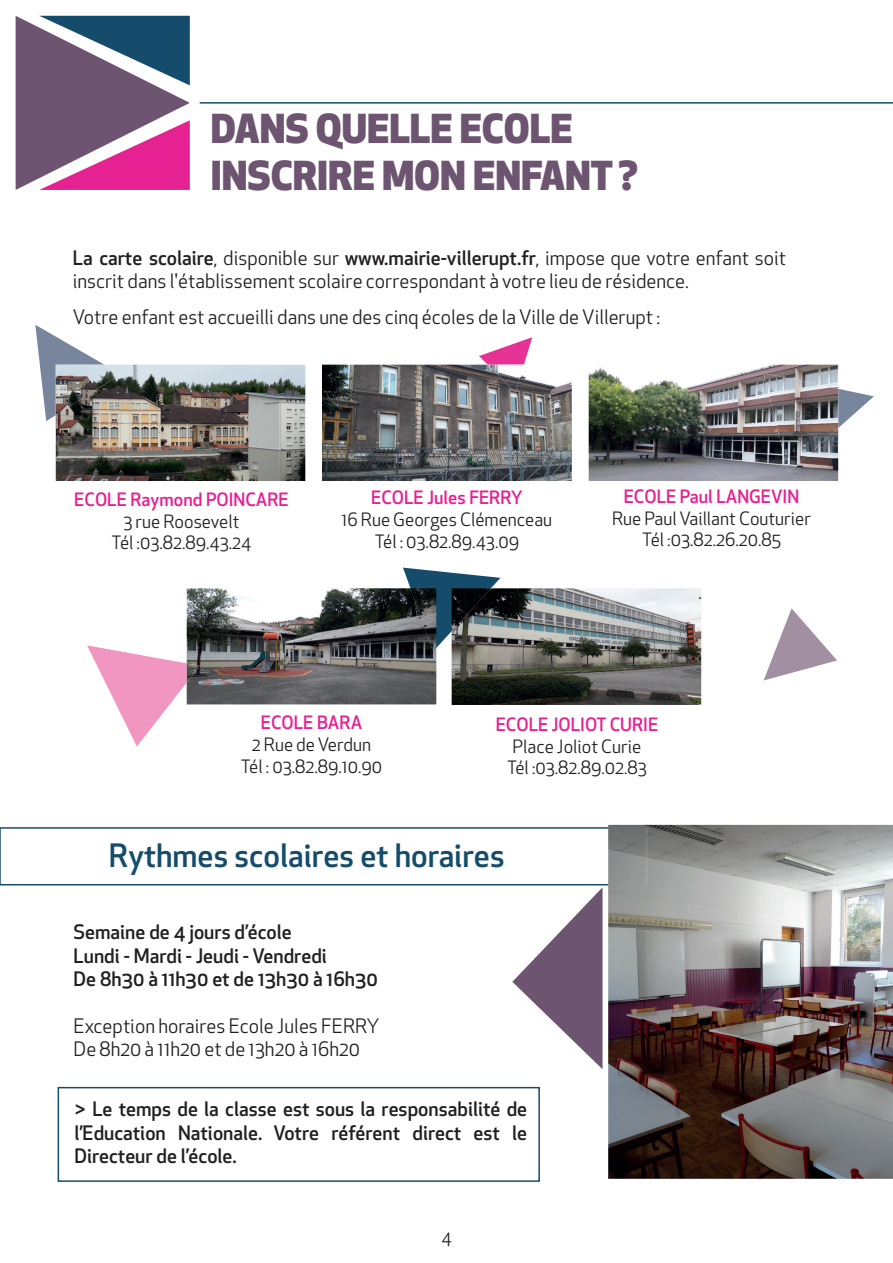
<style>
.page{position:relative;width:893px;height:1263px;background:#fff}
.page>*{position:absolute;margin:0;border:0;box-sizing:border-box;transform-origin:0 0}
.t1{font:800 39px/46.8px "Apex New";color:#6d5470}
.t2{font:500 31.5px "Apex New";color:#154c6b}
.t3{font:19.5px/23.4px "Apex New";color:#231f20}
.t4{font:500 19.5px/23.4px "Apex New";color:#231f20}
.t5{font:18px/21.6px "Apex New";color:#231f20;text-align:center}
.t6{font:500 18px "Apex New";color:#e62191}
.s1{font-weight:500}
</style>
<div class="page">
<svg style="left:403px;top:568px;width:97px;height:83px"></svg>
<svg style="left:479px;top:337px;width:53px;height:27px"></svg>
<svg style="left:35px;top:325px;width:68px;height:96px"></svg>
<svg style="left:87px;top:645px;width:100px;height:101px"></svg>
<svg style="left:764px;top:608px;width:73px;height:72px"></svg>
<svg style="left:838px;top:389px;width:36px;height:39px"></svg>
<img style="left:588px;top:364px;width:250px;height:117px">
<img style="left:764px;top:373px;width:74px;height:99px">
<img style="left:56px;top:364px;width:249px;height:117px">
<img style="left:56px;top:364px;width:65px;height:51px">
<img style="left:322px;top:364px;width:250px;height:117px">
<img style="left:487px;top:364px;width:37px;height:28px">
<img style="left:187px;top:588px;width:249px;height:117px">
<img style="left:410px;top:588px;width:26px;height:63px">
<img style="left:187px;top:663px;width:13px;height:20px">
<img style="left:452px;top:588px;width:250px;height:117px">
<img style="left:452px;top:588px;width:39px;height:43px">
<svg style="left:0;top:827px;width:608px;height:242px"></svg>
<img style="left:608px;top:825px;width:285px;height:354px">
<img style="left:608px;top:827px;width:39px;height:58px">
<div style="left:58px;top:1087px;width:482px;height:95px;border:2px solid #154c6b"></div>
<hr style="left:200px;top:102px;width:693px;height:2px;background:#154c6b">
<svg style="left:16px;top:16px;width:174px;height:174px"></svg>
<h1 class="t1" style="left:211px;top:104px;width:429px">DANS QUELLE ECOLE<br>INSCRIRE MON ENFANT ?</h1>
<p class="t3" style="left:73px;top:246px;width:715px"><span class="s1">La carte scolaire</span>, disponible sur <span class="s1">www.mairie-villerupt.fr</span>, impose que votre enfant soit inscrit dans l'établissement scolaire correspondant à votre lieu de résidence.</p>
<p class="t3" style="left:73px;top:306px;width:589px">Votre enfant est accueilli dans une des cinq écoles de la Ville de Villerupt :</p>
<p class="t6" style="left:74px;top:487px;width:216px">ECOLE Raymond POINCARE</p>
<p class="t5" style="left:112px;top:510px;width:141px">3 rue Roosevelt<br>Tél :03.82.89.43.24</p>
<p class="t6" style="left:371px;top:486px;width:153px">ECOLE Jules FERRY</p>
<p class="t5" style="left:342px;top:509px;width:212px">16 Rue Georges Clémenceau<br>Tél : 03.82.89.43.09</p>
<p class="t6" style="left:624px;top:485px;width:177px">ECOLE Paul LANGEVIN</p>
<p class="t5" style="left:612px;top:507px;width:200px">Rue Paul Vaillant Couturier<br>Tél :03.82.26.20.85</p>
<p class="t6" style="left:261px;top:711px;width:103px">ECOLE BARA</p>
<p class="t5" style="left:241px;top:734px;width:143px">2 Rue de Verdun<br>Tél : 03.82.89.10.90</p>
<p class="t6" style="left:496px;top:712px;width:164px">ECOLE JOLIOT CURIE</p>
<p class="t5" style="left:507px;top:735px;width:141px">Place Joliot Curie<br>Tél :03.82.89.02.83</p>
<h2 class="t2" style="left:109px;top:834px;width:397px">Rythmes scolaires et horaires</h2>
<p class="t4" style="left:74px;top:920px;width:306px">Semaine de 4 jours d’école<br>Lundi - Mardi - Jeudi - Vendredi<br>De 8h30 à 11h30 et de 13h30 à 16h30</p>
<p class="t3" style="left:74px;top:1014px;width:307px">Exception horaires Ecole Jules FERRY<br>De 8h20 à 11h20 et de 13h20 à 16h20</p>
<p class="t4" style="left:74px;top:1097px;width:454px;text-align:justify">&gt; Le temps de la classe est sous la responsabilité de l’Education Nationale. Votre référent direct est le Directeur de l’école.</p>
<p class="t5" style="left:441px;top:1227px;width:12px">4</p>
</div>
